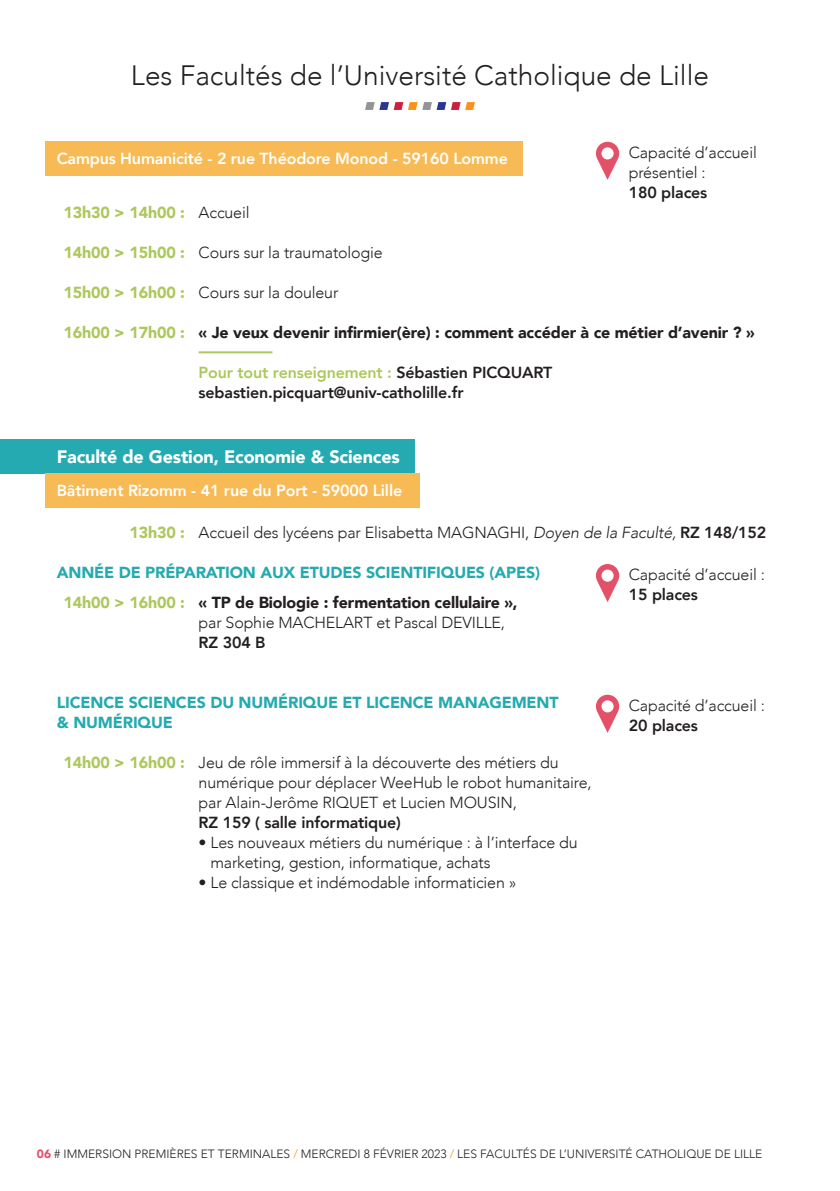
<style>
.page{position:relative;width:840px;height:1191px;background:#fff}
.page>*{position:absolute;margin:0;border:0;box-sizing:border-box;transform-origin:0 0}
.t1{font:300 28px "Avenir";color:#231f20}
.t2{font:900 18px "Avenir";letter-spacing:-.01em;color:#fff}
.t3{font:300 16px/20px "Avenir";letter-spacing:-.01em;color:#231f20}
.t4{font:900 16px/30px "Avenir";letter-spacing:-.01em;color:#24aab0}
.t5{font:800 16px/20px "Avenir";letter-spacing:-.01em;color:#231f20}
.t6{font:800 16px "Avenir";letter-spacing:-.01em;color:#fff}
.t7{font:900 16px "Avenir";letter-spacing:-.01em;color:#231f20}
.t8{font:900 16px "Avenir";letter-spacing:-.01em;color:#adc85c}
.t9{font:300 12px "Avenir";color:#231f20}
.s1{font-weight:300;color:#231f20}
.s2{font-weight:900;color:#adc85c}
.s3{color:#adc85c}
.s4{font-style:italic}
.s5{font-weight:800}
.s6{color:#231f20}
.s7{font-weight:900;color:#e55069}
.s8{color:#f7931d}
</style>
<div class="page">
<hr style="left:198px;top:351px;width:74px;height:2px;background:#adc85c">
<svg style="left:365px;top:102px;width:109px;height:8px"></svg>
<div style="left:0;top:439px;width:414px;height:34px;background:#24aab0"></div>
<div style="left:45px;top:473px;width:375px;height:34px;background:#f8ba54"></div>
<svg style="left:596px;top:564px;width:23px;height:38px"></svg>
<svg style="left:596px;top:694px;width:23px;height:39px"></svg>
<div style="left:45px;top:142px;width:478px;height:34px;background:#f8ba54"></div>
<svg style="left:596px;top:142px;width:23px;height:38px"></svg>
<h1 class="t1" style="left:131px;top:58px;width:579px">Les Facultés de l’Université Catholique de Lille</h1>
<p class="t6" style="left:57px;top:146px;width:452px">Campus Humanicité - 2 rue Théodore Monod - 59160 Lomme</p>
<p class="t3" style="left:628px;top:142px;width:129px">Capacité d’accueil présentiel :</p>
<p class="t5" style="left:628px;top:182px;width:80px">180 places</p>
<p class="t8" style="left:63px;top:198px;width:187px">13h30 &gt; 14h00 : <span class="s1">Accueil</span></p>
<p class="t3" style="left:63px;top:242px;width:321px"><span class="s2">14h00 &gt; 15h00 :</span> Cours sur la traumatologie</p>
<p class="t3" style="left:63px;top:282px;width:276px"><span class="s2">15h00 &gt; 16h00 :</span> Cours sur la douleur</p>
<p class="t7" style="left:63px;top:318px;width:692px"><span class="s3">16h00 &gt; 17h00 :</span> « Je veux devenir infirmier(ère) : comment accéder à ce métier d’avenir ? »</p>
<p class="t5" style="left:198px;top:362px;width:355px"><span class="s3">Pour tout renseignement :</span> Sébastien PICQUART sebastien.picquart@univ-catholille.fr</p>
<p class="t2" style="left:57px;top:441px;width:344px">Faculté de Gestion, Economie &amp; Sciences</p>
<p class="t6" style="left:57px;top:478px;width:347px">Bâtiment Rizomm - 41 rue du Port - 59000 Lille</p>
<p class="t3" style="left:129px;top:522px;width:638px"><span class="s2">13h30 :</span> Accueil des lycéens par Elisabetta MAGNAGHI, <span class="s4">Doyen de la Faculté,</span> <span class="s5">RZ 148/152</span></p>
<p class="t4" style="left:63px;top:557px;width:478px;text-indent:-7px">ANNÉE DE PRÉPARATION AUX ETUDES SCIENTIFIQUES (APES)<br><span class="s3">14h00 &gt; 16h00 :</span> <span class="s6">« TP de Biologie : fermentation cellulaire »,</span></p>
<p class="t3" style="left:198px;top:612px;width:308px">par Sophie MACHELART et Pascal DEVILLE,</p>
<p class="t5" style="left:198px;top:632px;width:68px">RZ 304 B</p>
<p class="t3" style="left:628px;top:564px;width:137px">Capacité d’accueil :</p>
<p class="t5" style="left:628px;top:584px;width:71px">15 places</p>
<p class="t4" style="left:57px;top:692px;width:503px;line-height:20px">LICENCE SCIENCES DU NUMÉRIQUE ET LICENCE MANAGEMENT &amp; NUMÉRIQUE</p>
<p class="t3" style="left:198px;top:752px;width:394px;text-indent:-135px"><span class="s2">14h00 &gt; 16h00 :</span> Jeu de rôle immersif à la découverte des métiers du numérique pour déplacer WeeHub le robot humanitaire, par Alain-Jerôme RIQUET et Lucien MOUSIN,</p>
<p class="t5" style="left:198px;top:812px;width:204px">RZ 159 ( salle informatique)</p>
<p class="t3" style="left:210px;top:832px;width:368px;text-indent:-12px">• Les nouveaux métiers du numérique : à l’interface du marketing, gestion, informatique, achats</p>
<p class="t3" style="left:198px;top:872px;width:319px">• Le classique et indémodable informaticien »</p>
<p class="t3" style="left:628px;top:695px;width:137px">Capacité d’accueil :</p>
<p class="t5" style="left:628px;top:715px;width:71px">20 places</p>
<p class="t9" style="left:37px;top:1146px;width:726px"><span class="s7">06</span> # IMMERSION PREMIÈRES ET TERMINALES <span class="s8">/</span> MERCREDI 8 FÉVRIER 2023 <span class="s8">/</span> LES FACULTÉS DE L’UNIVERSITÉ CATHOLIQUE DE LILLE</p>
</div>
